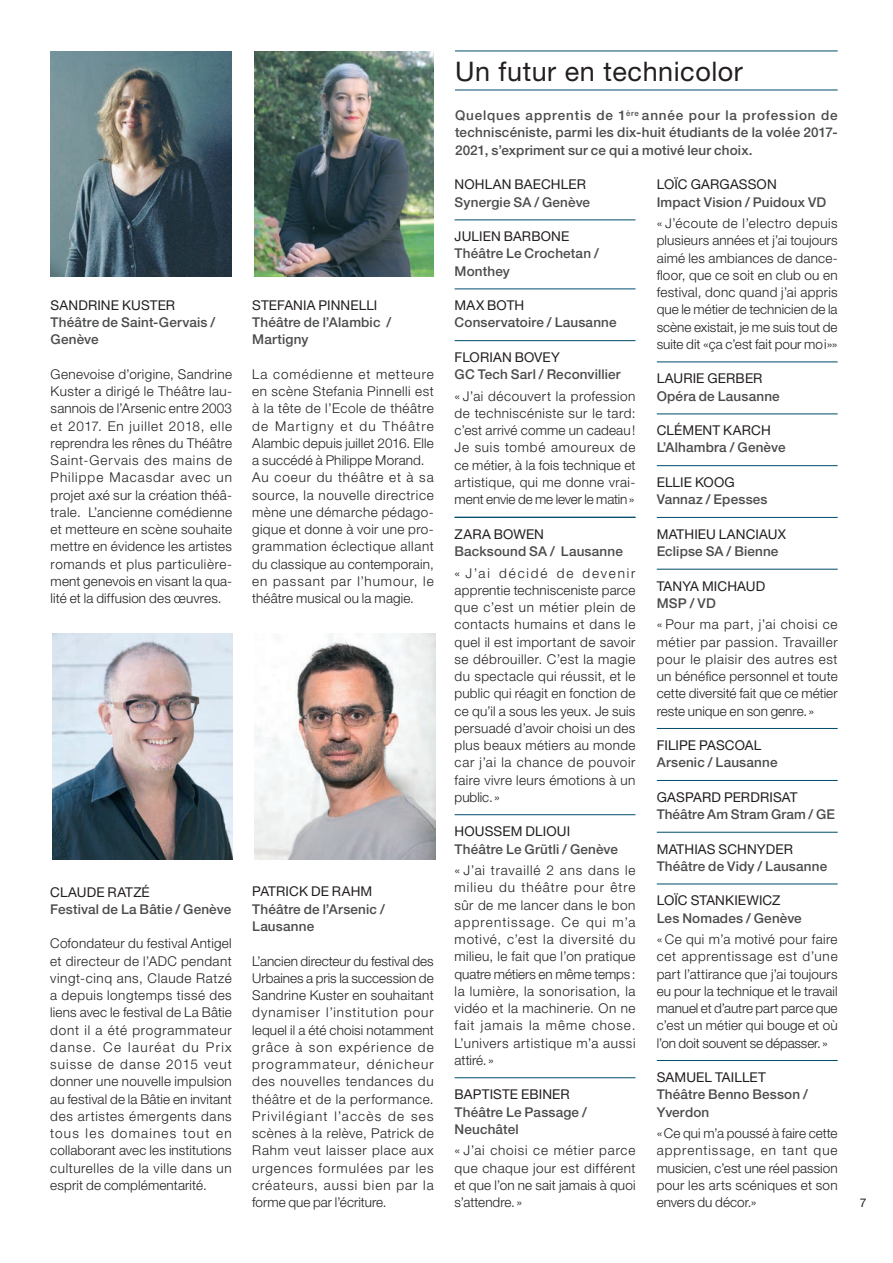
<style>
.page{position:relative;width:893px;height:1263px;background:#fff}
.page>*{position:absolute;margin:0;border:0;box-sizing:border-box;transform-origin:0 0}
.t1{font:27px "Helvetica Neue LT Std";letter-spacing:.02em;color:#231f20}
.t2{font:300 13.5px/17.2px "Helvetica Neue LT Std";letter-spacing:.02em;color:#231f20;text-align:justify}
.t3{font:500 13.5px/17.2px "Helvetica Neue LT Std";letter-spacing:.01em;color:#4b4c4d}
.t4{font:13.5px "Helvetica Neue LT Std";letter-spacing:.01em;color:#231f20}
.t5{font:12px "Helvetica Neue LT Std";color:#231f20}
</style>
<div class="page">
<hr style="left:455px;top:51px;width:383px;height:1px;background:#004b6c">
<hr style="left:455px;top:90px;width:383px;height:1px;background:#004b6c">
<hr style="left:455px;top:220px;width:180px;height:1px;background:#004b6c">
<hr style="left:455px;top:289px;width:180px;height:1px;background:#004b6c">
<hr style="left:455px;top:340px;width:180px;height:1px;background:#004b6c">
<hr style="left:455px;top:517px;width:180px;height:1px;background:#004b6c">
<hr style="left:455px;top:814px;width:180px;height:1px;background:#004b6c">
<hr style="left:455px;top:1077px;width:180px;height:1px;background:#004b6c">
<hr style="left:657px;top:362px;width:181px;height:1px;background:#004b6c">
<hr style="left:657px;top:414px;width:181px;height:1px;background:#004b6c">
<hr style="left:657px;top:465px;width:181px;height:1px;background:#004b6c">
<hr style="left:657px;top:517px;width:181px;height:1px;background:#004b6c">
<hr style="left:657px;top:569px;width:181px;height:1px;background:#004b6c">
<hr style="left:657px;top:728px;width:181px;height:1px;background:#004b6c">
<hr style="left:657px;top:780px;width:181px;height:1px;background:#004b6c">
<hr style="left:657px;top:832px;width:181px;height:1px;background:#004b6c">
<hr style="left:657px;top:884px;width:181px;height:1px;background:#004b6c">
<hr style="left:657px;top:1060px;width:181px;height:1px;background:#004b6c">
<img style="left:51px;top:51px;width:180px;height:225px">
<img style="left:52px;top:634px;width:181px;height:225px">
<img style="left:255px;top:634px;width:180px;height:225px">
<img style="left:255px;top:51px;width:179px;height:225px">
<p class="t4" style="left:51px;top:297px;width:126px">SANDRINE KUSTER</p>
<p class="t3" style="left:51px;top:313px;width:166px">Théâtre de Saint-Gervais /<br>Genève</p>
<p class="t2" style="left:51px;top:365px;width:183px">Genevoise d’origine, Sandrine Kuster a dirigé le Théâtre lau&shy;sannois de l’Arsenic entre 2003 et 2017. En juillet 2018, elle reprendra les rênes du Théâtre Saint-Gervais des mains de Philippe Macasdar avec un projet axé sur la création théâ&shy;trale. L’ancienne comédienne et metteure en scène souhaite mettre en évidence les artistes romands et plus particulière&shy;ment genevois en visant la qua&shy;lité et la diffusion des œuvres.</p>
<p class="t4" style="left:252px;top:297px;width:127px">STEFANIA PINNELLI</p>
<p class="t3" style="left:252px;top:314px;width:140px">Théâtre de l’Alambic /<br>Martigny</p>
<p class="t2" style="left:252px;top:365px;width:183px;text-align:left">La comédienne et metteure en scène Stefania Pinnelli est à la tête de l’Ecole de théâtre de Martigny et du Théâtre<br>Alambic depuis juillet 2016. Elle a succédé à Philippe Morand.<br>Au coeur du théâtre et à sa source, la nouvelle directrice mène une démarche pédago&shy;gique et donne à voir une pro&shy;grammation éclectique allant du classique au contemporain, en passant par l’humour, le théâtre musical ou la magie.</p>
<p class="t4" style="left:50px;top:884px;width:101px">CLAUDE RATZÉ</p>
<p class="t3" style="left:50px;top:900px;width:182px">Festival de La Bâtie / Genève</p>
<p class="t2" style="left:50px;top:934px;width:183px">Cofondateur du festival Antigel et directeur de l’ADC pendant vingt-cinq ans, Claude Ratzé a depuis longtemps tissé des liens avec le festival de La Bâtie dont il a été programmateur danse. Ce lauréat du Prix suisse de danse 2015 veut donner une nouvelle impulsion au festival de la Bâtie en invitant des artistes émergents dans tous les domaines tout en collaborant avec les institutions culturelles de la ville dans un esprit de complémentarité.</p>
<p class="t4" style="left:252px;top:884px;width:110px">PATRICK DE RAHM</p>
<p class="t3" style="left:252px;top:900px;width:134px">Théâtre de l’Arsenic /<br>Lausanne</p>
<p class="t2" style="left:252px;top:952px;width:183px">L’ancien directeur du festival des Urbaines a pris la succession de Sandrine Kuster en souhaitant dynamiser l’institution pour lequel il a été choisi notamment grâce à son expérience de programmateur, dénicheur des nouvelles tendances du théâtre et de la performance.<br>Privilégiant l’accès de ses scènes à la relève, Patrick de Rahm veut laisser place aux urgences formulées par les créateurs, aussi bien par la forme que par l’écriture.</p>
<h1 class="t1" style="left:455px;top:55px;width:289px">UN FUTUR EN TECHNICOLOR</h1>
<p class="t3" style="left:455px;top:106px;width:384px;text-align:justify">Quelques apprentis de 1<sup>ère</sup> année pour la profession de techniscéniste, parmi les dix-huit étudiants de la volée 2017- 2021, s’expriment sur ce qui a motivé leur choix.</p>
<p class="t4" style="left:455px;top:177px;width:11px">NOH</p>
<p class="t4" style="left:485px;top:177px;width:103px">LAN BAECH LER</p>
<p class="t3" style="left:455px;top:193px;width:137px">Synergie SA / Genève</p>
<p class="t4" style="left:455px;top:228px;width:116px">JULIEN BARBONE</p>
<p class="t3" style="left:455px;top:245px;width:146px">Théâtre Le Crochetan /<br>Monthey</p>
<p class="t4" style="left:455px;top:297px;width:69px">MAX BOTH</p>
<p class="t3" style="left:455px;top:314px;width:164px">Conservatoire / Lausanne</p>
<p class="t4" style="left:455px;top:349px;width:71px">FLO RIAN BOV</p>
<p class="t4" style="left:543px;top:349px;width:19px">EY</p>
<p class="t3" style="left:455px;top:366px;width:168px">GC Tech Sarl / Reconvillier</p>
<p class="t2" style="left:455px;top:387px;width:182px">« J’ai découvert la profession de techniscéniste sur le tard: c’est arrivé comme un cadeau!<br>Je suis tombé amoureux de ce métier, à la fois technique et artistique, qui me donne vrai&shy;ment envie de me lever le matin»</p>
<p class="t4" style="left:455px;top:526px;width:91px">ZARA BOWEN</p>
<p class="t3" style="left:455px;top:542px;width:170px">Backsound SA / Lausanne</p>
<p class="t2" style="left:455px;top:564px;width:182px">« J’ai décidé de devenir apprentie technisceniste parce que c’est un métier plein de contacts humains et dans le quel il est important de savoir se débrouiller. C’est la magie du spectacle qui réussit, et le public qui réagit en fonction de ce qu’il a sous les yeux. Je suis persuadé d’avoir choisi un des plus beaux métiers au monde car j’ai la chance de pouvoir faire vivre leurs émotions à un public.»</p>
<p class="t4" style="left:455px;top:823px;width:117px">HOUSSEM DLIOUI</p>
<p class="t3" style="left:455px;top:840px;width:165px">Théâtre Le Grütli / Genève</p>
<p class="t2" style="left:455px;top:861px;width:182px">« J’ai travaillé 2 ans dans le milieu du théâtre pour être sûr de me lancer dans le bon apprentissage. Ce qui m’a motivé, c’est la diversité du milieu, le fait que l’on pratique quatre métiers en même temps: la lumière, la sonorisation, la vidéo et la machinerie. On ne fait jamais la même chose.<br>L’univers artistique m’a aussi attiré.»</p>
<p class="t4" style="left:455px;top:1086px;width:117px">BAPTISTE EBINER</p>
<p class="t3" style="left:455px;top:1103px;width:134px">Théâtre Le Passage /<br>Neuchâtel</p>
<p class="t2" style="left:455px;top:1142px;width:182px">« J’ai choisi ce métier parce que chaque jour est différent et que l’on ne sait jamais à quoi s’attendre.»</p>
<p class="t4" style="left:657px;top:177px;width:93px">LOÏC GARGASSO</p>
<p class="t4" style="left:767px;top:177px;width:11px">N</p>
<p class="t3" style="left:657px;top:193px;width:169px">Impact Vision / Puidoux VD</p>
<p class="t2" style="left:657px;top:214px;width:182px">« J’écoute de l’electro depuis plusieurs années et j’ai toujours aimé les ambiances de dance&shy;floor, que ce soit en club ou en festival, donc quand j’ai appris que le métier de technicien de la scène existait, je me suis tout de suite dit «ça c’est fait pour moi»»</p>
<p class="t4" style="left:657px;top:371px;width:107px">LAURIE GERBER</p>
<p class="t3" style="left:657px;top:387px;width:124px">Opéra de Lausanne</p>
<p class="t4" style="left:657px;top:422px;width:105px">CLÉM ENT KARCH</p>
<p class="t3" style="left:657px;top:439px;width:130px">L’Alhambra / Genève</p>
<p class="t4" style="left:657px;top:474px;width:79px">ELLIE KOOG</p>
<p class="t3" style="left:657px;top:491px;width:112px">Vannaz / Epesses</p>
<p class="t4" style="left:657px;top:526px;width:131px">MATH IEU LANC IAUX</p>
<p class="t3" style="left:657px;top:542px;width:123px">Eclipse SA / Bienne</p>
<p class="t4" style="left:657px;top:578px;width:110px">TANYA MICHAUD</p>
<p class="t3" style="left:657px;top:594px;width:59px">MSP / VD</p>
<p class="t2" style="left:657px;top:616px;width:182px">« Pour ma part, j’ai choisi ce métier par passion. Travailler pour le plaisir des autres est un bénéfice personnel et toute cette diversité fait que ce métier reste unique en son genre.»</p>
<p class="t4" style="left:657px;top:737px;width:70px">FILIPE PASCO</p>
<p class="t4" style="left:745px;top:737px;width:18px">AL</p>
<p class="t3" style="left:657px;top:754px;width:122px">Arsenic / Lausanne</p>
<p class="t4" style="left:657px;top:789px;width:142px">GASPARD PERDRISAT</p>
<p class="t3" style="left:657px;top:805px;width:170px">Théâtre Am Stram Gram / GE</p>
<p class="t4" style="left:657px;top:841px;width:138px">MATH IAS SCH NYDER</p>
<p class="t3" style="left:657px;top:857px;width:172px">Théâtre de Vidy / Lausanne</p>
<p class="t4" style="left:657px;top:892px;width:125px">LOÏC STANKIEWICZ</p>
<p class="t3" style="left:657px;top:909px;width:147px">Les Nomades / Genève</p>
<p class="t2" style="left:657px;top:930px;width:182px">« Ce qui m’a motivé pour faire cet apprentissage est d’une part l’attirance que j’ai toujours eu pour la technique et le travail manuel et d’autre part parce que c’est un métier qui bouge et où l’on doit souvent se dépasser.»</p>
<p class="t4" style="left:657px;top:1069px;width:111px">SAM UEL TAILLET</p>
<p class="t3" style="left:657px;top:1086px;width:153px">Théâtre Benno Besson /<br>Yverdon</p>
<p class="t2" style="left:657px;top:1124px;width:182px">«Ce qui m’a poussé à faire cette apprentissage, en tant que musicien, c’est une réel passion pour les arts scéniques et son envers du décor.»</p>
<p class="t5" style="left:860px;top:1195px;width:8px">7</p>
</div>
